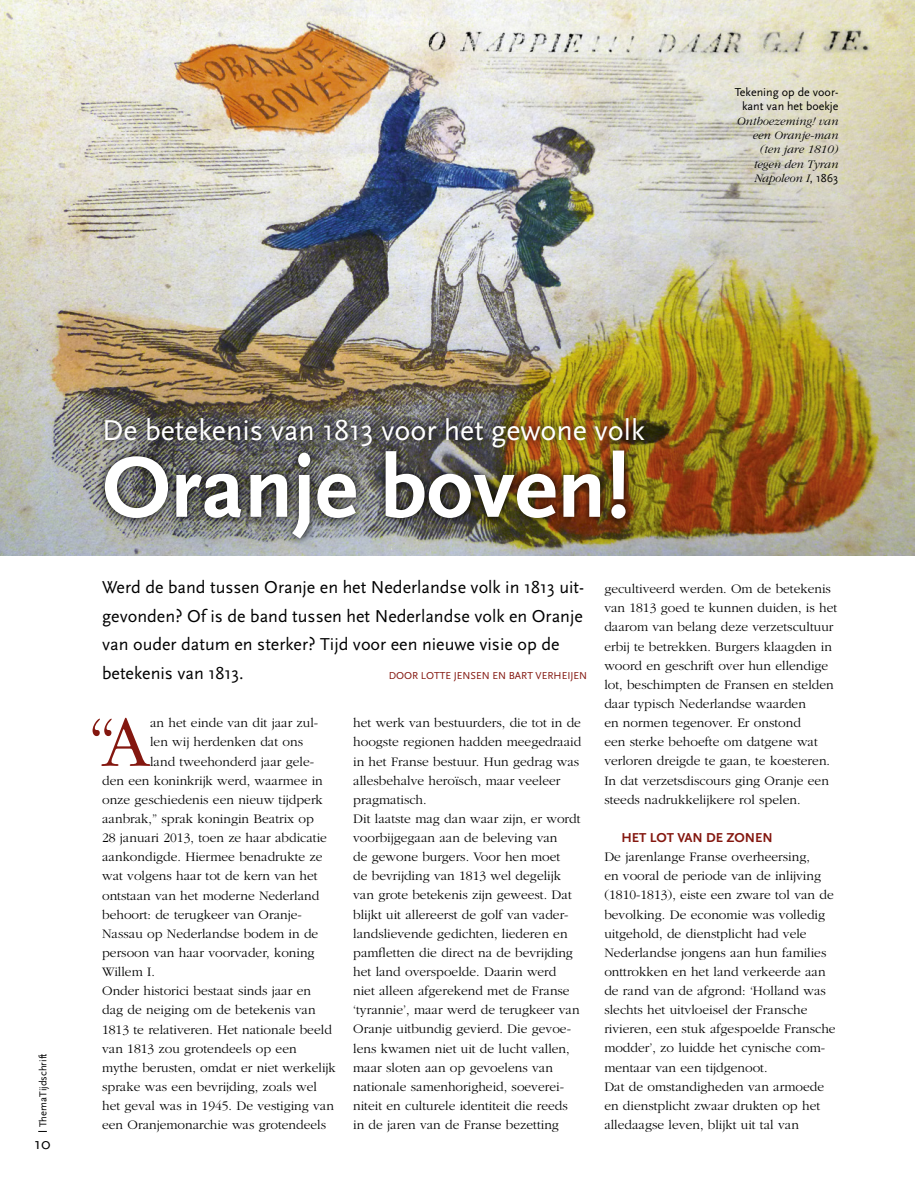
<style>
.page{position:relative;width:915px;height:1191px;background:#fff}
.page>*{position:absolute;margin:0;border:0;box-sizing:border-box;transform-origin:0 0}
.t1{font:700 90px "Scala Sans";color:#fff}
.t2{font:300 74.85px "Garamond";color:#84170f}
.t3{font:30px "Scala Sans";color:#fff}
.t4{font:18px/28.5px "Scala Sans";color:#000}
.t5{font:16.5px "Scala Sans";color:#000}
.t6{font:300 13.5px/19.2px "Garamond";color:#000}
.t7{font:700 13.5px "Scala Sans";color:#84170f}
.t8{font:italic 300 12px/14.4px "Garamond";color:#000;text-align:right}
.t9{font:12px/14.4px "Scala Sans";color:#000;text-align:right}
.t10{font:10.5px "Scala Sans";color:#84170f}
.t11{font:10.5px "Scala Sans";color:#000}
.s1{font-family:"Scala Sans";font-weight:400;font-style:normal}
</style>
<div class="page">
<img style="left:0;top:0;width:914px;height:555px">
<img style="left:96px;top:409px;width:556px;height:138px">
<svg style="left:92px;top:718px;width:20px;height:18px"></svg>
<p class="t9" style="left:734px;top:85px;width:105px">Tekening op de voor&shy;kant van het boekje</p>
<p class="t8" style="left:736px;top:114px;width:103px">Ontboezeming! van een Oranje-man (ten jare 1810) tegen den Tyran<br>Napoleon I<span class="s1">, 1863</span></p>
<p class="t11" style="left:37px;top:1127px;width:75px;rotate:-90deg">ThemaTijdschrift</p>
<p class="t5" style="left:35px;top:1134px;width:17px">10</p>
<h3 class="t3" style="left:102px;top:414px;width:544px">De betekenis van 1813 voor het gewone volk</h3>
<h1 class="t1" style="left:102px;top:439px;width:529px">Oranje boven!</h1>
<h3 class="t4" style="left:102px;top:573px;width:483px">Werd de band tussen Oranje en het Nederlandse volk in 1813 uit&shy;gevonden? Of is de band tussen het Nederlandse volk en Oranje van ouder datum en sterker? Tijd voor een nieuwe visie op de betekenis van 1813.</h3>
<p class="t10" style="left:388px;top:670px;width:200px">DOOR LOTTE JENSEN EN BART VERHEIJEN</p>
<h2 class="t2" style="left:102px;top:702px;width:49px">A</h2>
<p class="t6" style="left:150px;top:713px;width:169px">an het einde van dit jaar zul-</p>
<p class="t6" style="left:150px;top:733px;width:154px">len wij herdenken dat ons</p>
<p class="t6" style="left:150px;top:752px;width:165px">land tweehonderd jaar gele-</p>
<p class="t6" style="left:102px;top:771px;width:222px">den een koninkrijk werd, waarmee in</p>
<p class="t6" style="left:102px;top:790px;width:222px">onze geschiedenis een nieuw tijdperk</p>
<p class="t6" style="left:102px;top:809px;width:213px">aanbrak,” sprak koningin Beatrix op</p>
<p class="t6" style="left:102px;top:828px;width:226px">28 januari 2013, toen ze haar abdicatie</p>
<p class="t6" style="left:102px;top:847px;width:222px">aankondigde. Hiermee benadrukte ze</p>
<p class="t6" style="left:102px;top:867px;width:217px">wat volgens haar tot de kern van het</p>
<p class="t6" style="left:102px;top:886px;width:219px">ontstaan van het moderne Nederland</p>
<p class="t6" style="left:102px;top:905px;width:201px">behoort: de terugkeer van Oranje-</p>
<p class="t6" style="left:102px;top:924px;width:218px">Nassau op Nederlandse bodem in de</p>
<p class="t6" style="left:102px;top:943px;width:214px">persoon van haar voorvader, koning</p>
<p class="t6" style="left:102px;top:962px;width:54px">Willem I.</p>
<p class="t6" style="left:102px;top:981px;width:210px">Onder historici bestaat sinds jaar en</p>
<p class="t6" style="left:102px;top:1000px;width:215px">dag de neiging om de betekenis van</p>
<p class="t6" style="left:102px;top:1020px;width:231px">1813 te relativeren. Het nationale beeld</p>
<p class="t6" style="left:102px;top:1039px;width:196px">van 1813 zou grotendeels op een</p>
<p class="t6" style="left:102px;top:1058px;width:235px">mythe berusten, omdat er niet werkelijk</p>
<p class="t6" style="left:102px;top:1077px;width:216px">sprake was een bevrijding, zoals wel</p>
<p class="t6" style="left:102px;top:1096px;width:233px">het geval was in 1945. De vestiging van</p>
<p class="t6" style="left:102px;top:1115px;width:225px">een Oranjemonarchie was grotendeels</p>
<p class="t6" style="left:353px;top:713px;width:229px">het werk van bestuurders, die tot in de hoogste regionen hadden meegedraaid in het Franse bestuur. Hun gedrag was allesbehalve heroïsch, maar veeleer pragmatisch.<br>Dit laatste mag dan waar zijn, er wordt voorbijgegaan aan de beleving van<br>de gewone burgers. Voor hen moet<br>de bevrijding van 1813 wel degelijk van grote betekenis zijn geweest. Dat blijkt uit allereerst de golf van vader&shy;landslievende gedichten, liederen en pamfletten die direct na de bevrijding het land overspoelde. Daarin werd niet alleen afgerekend met de Franse ‘tyrannie’, maar werd de terugkeer van Oranje uitbundig gevierd. Die gevoe&shy;lens kwamen niet uit de lucht vallen, maar sloten aan op gevoelens van nationale samenhorigheid, soeverei&shy;niteit en culturele identiteit die reeds in de jaren van de Franse bezetting</p>
<p class="t6" style="left:604px;top:579px;width:234px">gecultiveerd werden. Om de betekenis van 1813 goed te kunnen duiden, is het daarom van belang deze verzetscultuur erbij te betrekken. Burgers klaagden in woord en geschrift over hun ellendige lot, beschimpten de Fransen en stelden daar typisch Nederlandse waarden<br>en normen tegenover. Er onstond<br>een sterke behoefte om datgene wat verloren dreigde te gaan, te koesteren.<br>In dat verzetsdiscours ging Oranje een steeds nadrukkelijkere rol spelen.</p>
<p class="t7" style="left:621px;top:830px;width:153px">HET LOT VAN DE ZONEN</p>
<p class="t6" style="left:604px;top:847px;width:233px">De jarenlange Franse overheersing,<br>en vooral de periode van de inlijving (1810-1813), eiste een zware tol van de bevolking. De economie was volledig uitgehold, de dienstplicht had vele Nederlandse jongens aan hun families onttrokken en het land verkeerde aan de rand van de afgrond: ‘Holland was slechts het uitvloeisel der Fransche rivieren, een stuk afgespoelde Fransche modder’, zo luidde het cynische com&shy;mentaar van een tijdgenoot.<br>Dat de omstandigheden van armoede en dienstplicht zwaar drukten op het alledaagse leven, blijkt uit tal van</p>
</div>
